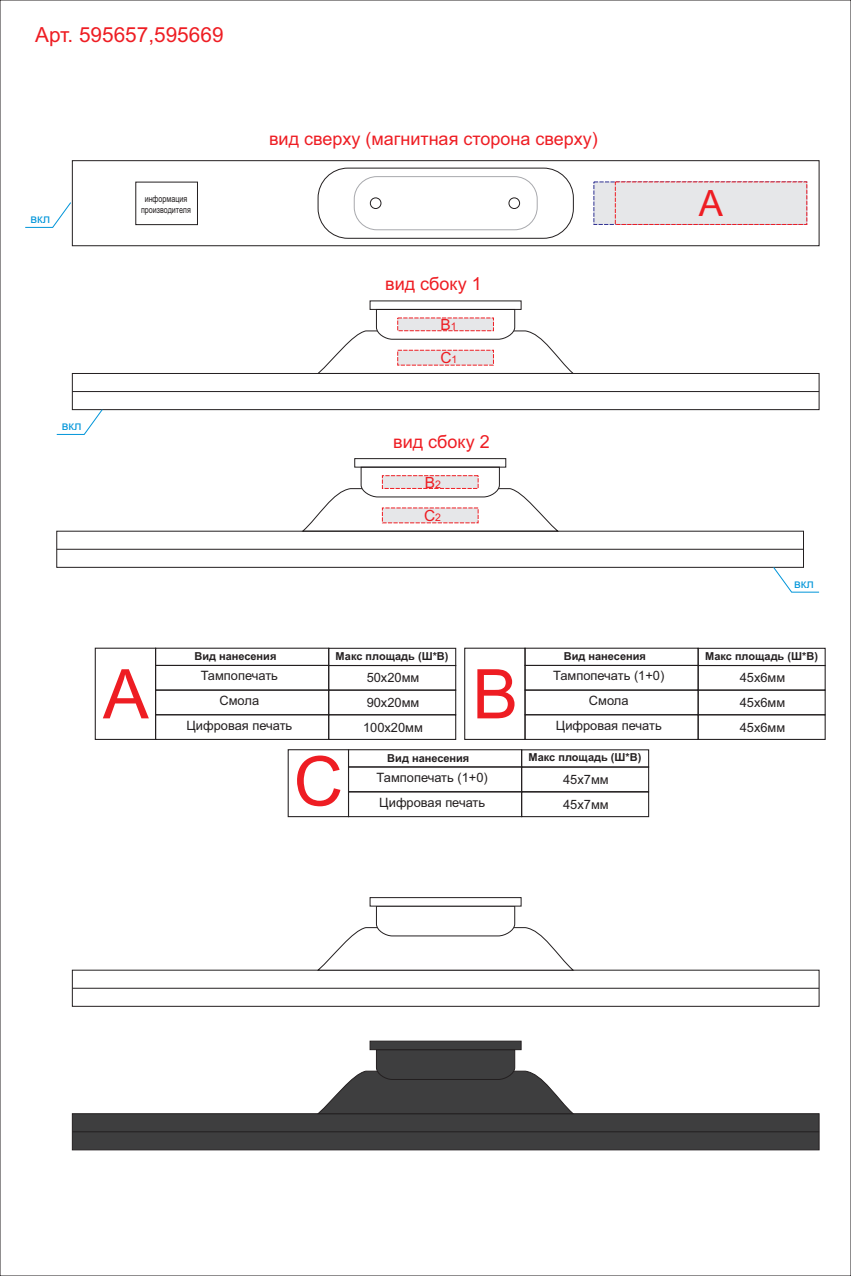
<style>
.page{position:relative;width:851px;height:1276px;background:#fff}
.page>*{position:absolute;margin:0;border:0;box-sizing:border-box;transform-origin:0 0}
.t1{font:68.62px "Arial";color:#ee1d23}
.t2{font:36.22px "Arial";color:#ee1d23}
.t3{font:20.77px "Arial";color:#ee1d23}
.t4{font:18px "Arial";color:#ee1d23}
.t5{font:15.45px "Arial";color:#ee1d23}
.t6{font:12.9px "Arial";color:#231f20}
.t7{font:12.6px "Arial";letter-spacing:.005em;color:#0095d9}
.t8{font:700 10.95px "Arial";color:#231f20}
.t9{font:9.3px/10.4px "Arial";color:#231f20;text-align:center;scale:.77 1}
.s1{font-size:10.5px}
</style>
<div class="page">
<svg style="left:72px;top:160px;width:747px;height:86px"></svg>
<div style="left:318px;top:168px;width:255px;height:70px;background:#fff;border:1px solid #231f20;border-radius:30px"></div>
<div style="left:354px;top:176px;width:183px;height:54px;background:#fff;border:1px solid #a8a9ad;border-radius:23px"></div>
<svg style="left:370px;top:197px;width:150px;height:12px"></svg>
<div style="left:135px;top:182px;width:63px;height:43px;border:1px solid #231f20"></div>
<svg style="left:593px;top:181px;width:214px;height:44px;background:#e3dde0"></svg>
<div style="left:155px;top:647px;width:174px;height:19px;border:1px solid #231f20"></div>
<div style="left:524px;top:647px;width:174px;height:19px;border:1px solid #231f20"></div>
<div style="left:348px;top:749px;width:174px;height:18px;border:1px solid #231f20"></div>
<div style="left:155px;top:665px;width:174px;height:25px;border:1px solid #231f20"></div>
<div style="left:524px;top:665px;width:174px;height:25px;border:1px solid #231f20"></div>
<div style="left:348px;top:766px;width:174px;height:26px;border:1px solid #231f20"></div>
<div style="left:155px;top:689px;width:174px;height:26px;border:1px solid #231f20"></div>
<div style="left:524px;top:689px;width:174px;height:26px;border:1px solid #231f20"></div>
<div style="left:155px;top:714px;width:174px;height:26px;border:1px solid #231f20"></div>
<div style="left:524px;top:714px;width:174px;height:26px;border:1px solid #231f20"></div>
<div style="left:348px;top:791px;width:174px;height:26px;border:1px solid #231f20"></div>
<div style="left:95px;top:647px;width:61px;height:93px;border:1px solid #231f20"></div>
<div style="left:464px;top:647px;width:61px;height:93px;border:1px solid #231f20"></div>
<div style="left:287px;top:749px;width:62px;height:68px;border:1px solid #231f20"></div>
<div style="left:328px;top:648px;width:128px;height:18px;border:1px solid #231f20"></div>
<div style="left:697px;top:648px;width:128px;height:18px;border:1px solid #231f20"></div>
<div style="left:328px;top:665px;width:128px;height:25px;border:1px solid #231f20"></div>
<div style="left:697px;top:665px;width:128px;height:25px;border:1px solid #231f20"></div>
<div style="left:521px;top:766px;width:128px;height:26px;border:1px solid #231f20"></div>
<div style="left:328px;top:689px;width:128px;height:26px;border:1px solid #231f20"></div>
<div style="left:697px;top:689px;width:128px;height:26px;border:1px solid #231f20"></div>
<div style="left:328px;top:714px;width:128px;height:26px;border:1px solid #231f20"></div>
<div style="left:697px;top:714px;width:128px;height:26px;border:1px solid #231f20"></div>
<div style="left:521px;top:791px;width:128px;height:26px;border:1px solid #231f20"></div>
<svg style="left:25px;top:202px;width:46px;height:26px"></svg>
<div style="left:354px;top:458px;width:152px;height:9px;border:1px solid #231f20"></div>
<svg style="left:56px;top:309px;width:763px;height:126px"></svg>
<svg style="left:56px;top:467px;width:763px;height:125px"></svg>
<hr style="left:72px;top:391px;width:747px;height:1px;background:#231f20">
<svg style="left:72px;top:897px;width:747px;height:109px"></svg>
<hr style="left:72px;top:988px;width:747px;height:1px;background:#231f20">
<svg style="left:72px;top:1040px;width:747px;height:110px"></svg>
<hr style="left:72px;top:1131px;width:747px;height:1px;background:#231f20">
<hr style="left:57px;top:549px;width:746px;height:1px;background:#231f20">
<h3 class="t3" style="left:35px;top:26px;width:190px">Арт. 595657,595669</h3>
<p class="t7" style="left:30px;top:214px;width:21px">вкл</p>
<p class="t9" style="left:141px;top:195px;width:66px">информация производителя</p>
<p class="t7" style="left:62px;top:421px;width:21px">вкл</p>
<h3 class="t4" style="left:269px;top:132px;width:330px">вид сверху (магнитная сторона сверху)</h3>
<h3 class="t4" style="left:385px;top:277px;width:98px">вид сбоку 1</h3>
<p class="t5" style="left:440px;top:319px;width:18px">В<span class="s1">1</span></p>
<p class="t5" style="left:440px;top:352px;width:18px">С<span class="s1">1</span></p>
<h3 class="t4" style="left:393px;top:434px;width:98px">вид сбоку 2</h3>
<p class="t5" style="left:425px;top:476px;width:18px">В<span class="s1">2</span></p>
<p class="t5" style="left:424px;top:510px;width:18px">С<span class="s1">2</span></p>
<h2 class="t2" style="left:698px;top:190px;width:26px">А</h2>
<p class="t7" style="left:794px;top:578px;width:21px">вкл</p>
<p class="t8" style="left:335px;top:652px;width:114px">Макс площадь (Ш*В)</p>
<p class="t8" style="left:705px;top:652px;width:114px">Макс площадь (Ш*В)</p>
<p class="t8" style="left:194px;top:652px;width:83px">Вид нанесения</p>
<p class="t8" style="left:563px;top:652px;width:83px">Вид нанесения</p>
<h1 class="t1" style="left:103px;top:668px;width:47px">А</h1>
<h1 class="t1" style="left:472px;top:668px;width:47px">В</h1>
<h1 class="t1" style="left:293px;top:755px;width:51px">С</h1>
<p class="t6" style="left:201px;top:671px;width:79px">Тампопечать</p>
<p class="t6" style="left:553px;top:671px;width:113px">Тампопечать (1+0)</p>
<p class="t6" style="left:366px;top:673px;width:54px">50х20мм</p>
<p class="t6" style="left:739px;top:673px;width:47px">45х6мм</p>
<p class="t6" style="left:219px;top:696px;width:41px">Смола</p>
<p class="t6" style="left:589px;top:696px;width:41px">Смола</p>
<p class="t6" style="left:186px;top:720px;width:107px">Цифровая печать</p>
<p class="t6" style="left:555px;top:720px;width:107px">Цифровая печать</p>
<p class="t6" style="left:366px;top:698px;width:54px">90х20мм</p>
<p class="t6" style="left:739px;top:698px;width:47px">45х6мм</p>
<p class="t6" style="left:363px;top:722px;width:61px">100х20мм</p>
<p class="t6" style="left:739px;top:722px;width:47px">45х6мм</p>
<p class="t8" style="left:528px;top:753px;width:114px">Макс площадь (Ш*В)</p>
<p class="t8" style="left:387px;top:754px;width:83px">Вид нанесения</p>
<p class="t6" style="left:376px;top:772px;width:113px">Тампопечать (1+0)</p>
<p class="t6" style="left:563px;top:774px;width:47px">45х7мм</p>
<p class="t6" style="left:379px;top:797px;width:107px">Цифровая печать</p>
<p class="t6" style="left:563px;top:799px;width:47px">45х7мм</p>
</div>
